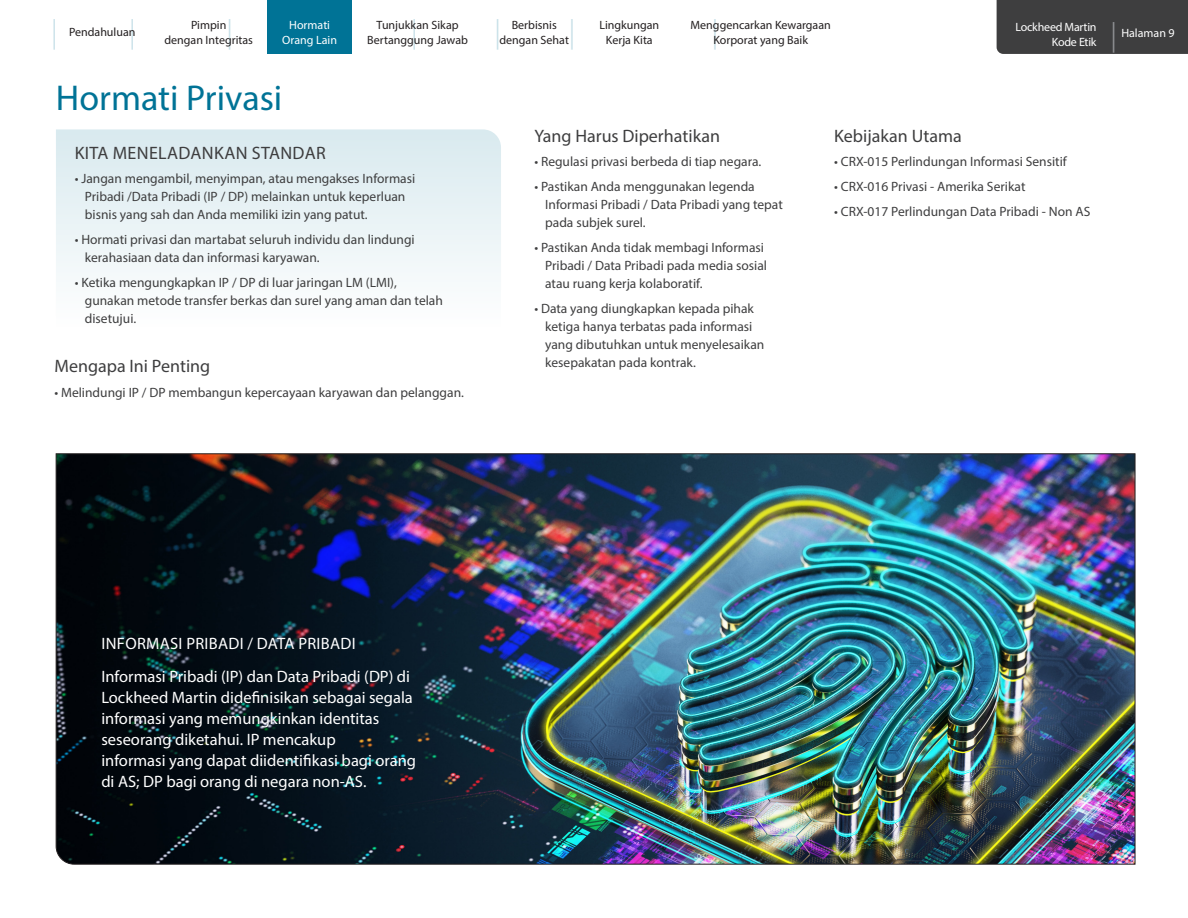
<style>
.page{position:relative;width:1188px;height:918px;background:#fff}
.page>*{position:absolute;margin:0;border:0;box-sizing:border-box;transform-origin:0 0}
._24_pt_headline{font:36px "Myriad Pro";color:#007396}
.t1{font:30.6px "Myriad Pro";color:#007396;scale:.71 1}
.t2{font:30.6px "Myriad Pro";color:#8f9194;scale:.71 1}
._11_pt_subhead{font:18px "Myriad Pro";color:#3e3e3f}
._9_pt_body_copy{font:18px "Myriad Pro";letter-spacing:.02em;color:#3e3e3f}
._11_pt_subhead-2{font:16.5px/21px "Myriad Pro";color:#fff}
._11_pt_subhead-3{font:16.5px "Myriad Pro";letter-spacing:.02em;color:#fff}
._9_pt_body_copy-2{font:13.5px/18px "Myriad Pro";color:#3e3e3f}
.t3{font:12px/15px "Myriad Pro";color:#231f20;text-align:center}
.t4{font:12px/15px "Myriad Pro";letter-spacing:-.005em;color:#fff;text-align:center}
</style>
<div class="page">
<div style="left:997px;top:0;width:191px;height:54px;background:#3e3e3f"></div>
<img style="left:56px;top:453px;width:1079px;height:412px">
<svg style="left:56px;top:129px;width:445px;height:147px;fill:#e7f1f4"></svg>
<div style="left:267px;top:0;width:85px;height:53px;background:#007396"></div>
<h2 class="t1" style="left:51px;top:13px;width:9px">|</h2>
<h2 class="t1" style="left:130px;top:13px;width:9px">|</h2>
<h2 class="t1" style="left:227px;top:13px;width:9px">|</h2>
<h2 class="t1" style="left:297px;top:13px;width:9px">|</h2>
<h2 class="t1" style="left:412px;top:13px;width:9px">|</h2>
<h2 class="t1" style="left:495px;top:13px;width:9px">|</h2>
<h2 class="t1" style="left:569px;top:13px;width:9px">|</h2>
<h2 class="t1" style="left:712px;top:13px;width:9px">|</h2>
<p class="t4" style="left:282px;top:17px;width:56px">Hormati<br>Orang Lain</p>
<p class="t3" style="left:367px;top:18px;width:102px">Tunjukkan Sikap<br>Bertanggung Jawab</p>
<p class="t3" style="left:691px;top:17px;width:142px">Menggencarkan Kewargaan<br>Korporat yang Baik</p>
<p class="t3" style="left:164px;top:17px;width:90px">Pimpin<br>dengan Integritas</p>
<p class="t3" style="left:500px;top:18px;width:71px">Berbisnis dengan Sehat</p>
<p class="t3" style="left:599px;top:18px;width:61px">Lingkungan<br>Kerja Kita</p>
<p class="t3" style="left:69px;top:24px;width:68px">Pendahuluan</p>
<p class="t4" style="left:1015px;top:20px;width:83px;text-align:right">Lockheed Martin<br>Kode Etik</p>
<p class="t2" style="left:1111px;top:16px;width:9px">|</p>
<p class="t4" style="left:1121px;top:26px;width:55px">Halaman 9</p>
<p class="_24_pt_headline" style="left:56px;top:76px;width:228px">Hormati Privasi</p>
<p class="_9_pt_body_copy" style="left:75px;top:142px;width:252px">KITA MENELADANKAN STANDAR</p>
<p class="_9_pt_body_copy-2" style="left:85px;top:170px;width:332px;text-indent:-10px">• Jangan mengambil, menyimpan, atau mengakses Informasi<br>Pribadi /Data Pribadi (IP / DP) melainkan untuk keperluan bisnis yang sah dan Anda memiliki izin yang patut.</p>
<p class="_9_pt_body_copy-2" style="left:85px;top:230px;width:331px;text-indent:-10px">• Hormati privasi dan martabat seluruh individu dan lindungi kerahasiaan data dan informasi karyawan.</p>
<p class="_9_pt_body_copy-2" style="left:85px;top:273px;width:360px;text-indent:-10px">• Ketika mengungkapkan IP / DP di luar jaringan LM (LMI), gunakan metode transfer berkas dan surel yang aman dan telah disetujui.</p>
<p class="_11_pt_subhead" style="left:54px;top:355px;width:157px">Mengapa Ini Penting</p>
<p class="_9_pt_body_copy-2" style="left:54px;top:383px;width:411px">• Melindungi IP / DP membangun kepercayaan karyawan dan pelanggan.</p>
<p class="_11_pt_subhead" style="left:534px;top:125px;width:187px">Yang Harus Diperhatikan</p>
<p class="_9_pt_body_copy-2" style="left:534px;top:153px;width:229px">• Regulasi privasi berbeda di tiap negara.</p>
<p class="_9_pt_body_copy-2" style="left:545px;top:177px;width:239px;text-indent:-11px">• Pastikan Anda menggunakan legenda<br>Informasi Pribadi / Data Pribadi yang tepat pada subjek surel.</p>
<p class="_9_pt_body_copy-2" style="left:545px;top:238px;width:223px;text-indent:-11px">• Pastikan Anda tidak membagi Informasi<br>Pribadi / Data Pribadi pada media sosial atau ruang kerja kolaboratif.</p>
<p class="_9_pt_body_copy-2" style="left:545px;top:299px;width:221px;text-indent:-11px">• Data yang diungkapkan kepada pihak ketiga hanya terbatas pada informasi yang dibutuhkan untuk menyelesaikan kesepakatan pada kontrak.</p>
<p class="_11_pt_subhead" style="left:834px;top:125px;width:129px">Kebijakan Utama</p>
<p class="_9_pt_body_copy-2" style="left:834px;top:153px;width:234px">• CRX-015 Perlindungan Informasi Sensitif</p>
<p class="_9_pt_body_copy-2" style="left:834px;top:177px;width:193px">• CRX-016 Privasi - Amerika Serikat</p>
<p class="_9_pt_body_copy-2" style="left:834px;top:202px;width:258px">• CRX-017 Perlindungan Data Pribadi - Non AS</p>
<p class="_11_pt_subhead-3" style="left:102px;top:633px;width:256px">INFORMASI PRIBADI / DATA PRIBADI</p>
<p class="_11_pt_subhead-2" style="left:101px;top:665px;width:313px">Informasi Pribadi (IP) dan Data Pribadi (DP) di Lockheed Martin didefinisikan sebagai segala informasi yang memungkinkan identitas seseorang diketahui. IP mencakup</p>
<p class="_11_pt_subhead-2" style="left:101px;top:749px;width:316px">informasi yang dapat diidentifikasi bagi orang di AS; DP bagi orang di negara non-AS.</p>
</div>
